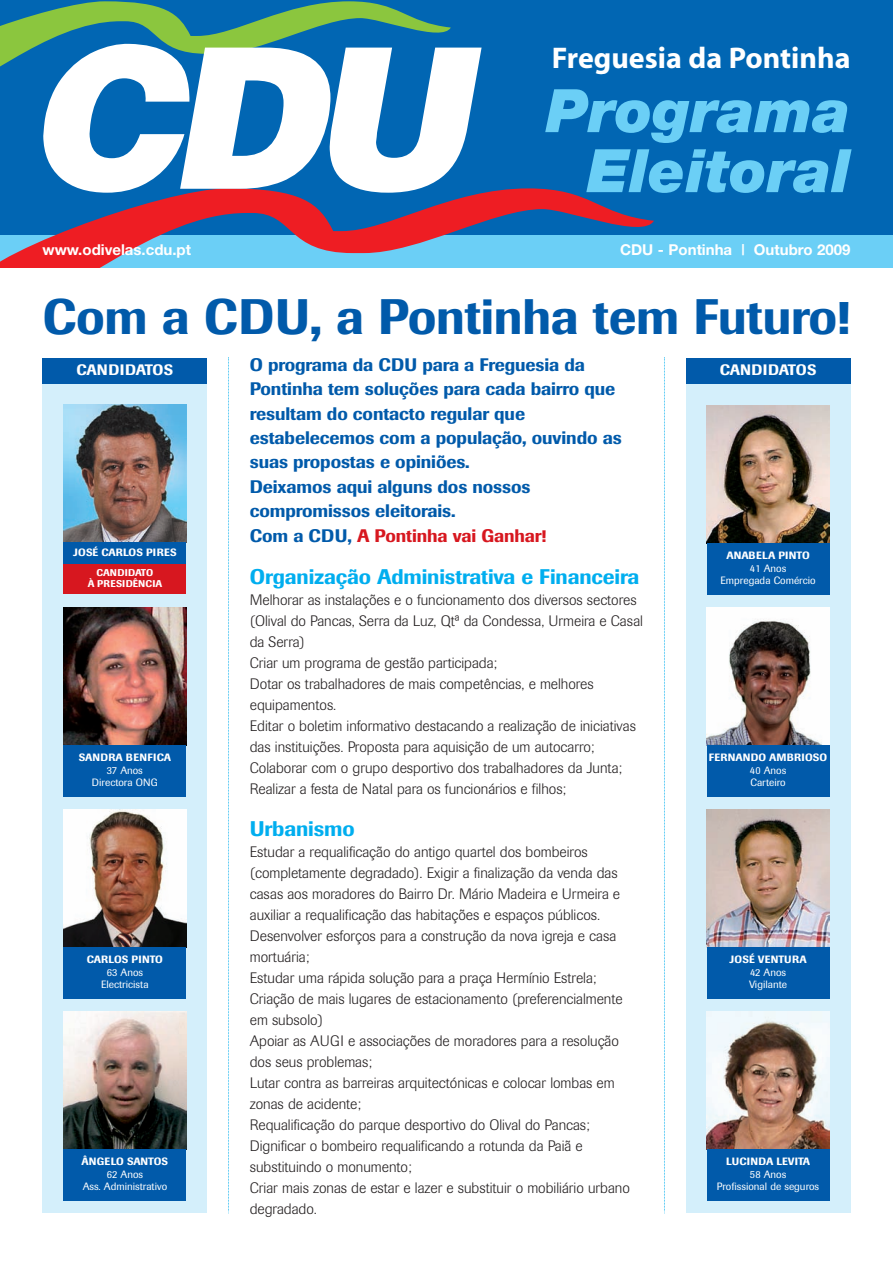
<style>
.page{position:relative;width:893px;height:1263px;background:#fff}
.page>*{position:absolute;margin:0;border:0;box-sizing:border-box;transform-origin:0 0}
.t1{font:italic 900 60px/60px "Helvetica Neue";color:#6bcff6;text-align:right}
.t2{font:500 49.35px "Imago";letter-spacing:-.005em;color:#015aaa}
.t3{font:700 30px "Myriad";color:#fff}
.t4{font:500 21px "Imago";letter-spacing:-.005em;color:#00aeef}
.t5{font:500 18px/24.5px "Imago";letter-spacing:-.005em;color:#015aaa}
.t6{font:300 15px/21px "Imago";color:#231f20}
.t7{font:700 15px "Helvetica Neue";color:#fff}
.t8{font:500 15px "Imago";color:#fff}
.t9{font:10.5px/12.6px "Imago";color:#fff;text-align:center}
.t10{font:500 10.5px "Imago";letter-spacing:.02em;color:#fff}
.t11{font:500 10.5px "Imago";color:#fff}
.t12{font:500 9.75px/11.7px "Imago";letter-spacing:.02em;color:#fff;text-align:center}
.s1{color:#d7171f}
</style>
<div class="page">
<div style="left:0;top:0;width:893px;height:235px;background:#0166b3"></div>
<svg style="left:0;top:1px;width:451px;height:66px"></svg>
<div style="left:0;top:235px;width:893px;height:33px;background:#6bcff6"></div>
<svg style="left:0;top:188px;width:654px;height:80px"></svg>
<svg style="left:43px;top:44px;width:439px;height:149px;fill:#fff"></svg>
<svg style="left:228px;top:357px;width:1px;height:856px"></svg>
<svg style="left:664px;top:357px;width:1px;height:856px"></svg>
<div style="left:43px;top:358px;width:164px;height:855px;background:#d4effb"></div>
<div style="left:43px;top:358px;width:164px;height:26px;background:#015aaa"></div>
<img style="left:64px;top:607px;width:122px;height:138px">
<div style="left:64px;top:745px;width:122px;height:51px;background:#015aaa"></div>
<img style="left:64px;top:809px;width:122px;height:138px">
<div style="left:64px;top:947px;width:122px;height:51px;background:#015aaa"></div>
<img style="left:64px;top:1011px;width:122px;height:138px">
<div style="left:64px;top:1149px;width:122px;height:51px;background:#015aaa"></div>
<div style="left:686px;top:358px;width:164px;height:855px;background:#d4effb"></div>
<div style="left:686px;top:358px;width:164px;height:26px;background:#015aaa"></div>
<img style="left:707px;top:405px;width:122px;height:138px">
<div style="left:707px;top:543px;width:122px;height:51px;background:#015aaa"></div>
<img style="left:707px;top:607px;width:122px;height:138px">
<div style="left:707px;top:745px;width:122px;height:51px;background:#015aaa"></div>
<img style="left:707px;top:809px;width:122px;height:138px">
<div style="left:707px;top:947px;width:122px;height:51px;background:#015aaa"></div>
<img style="left:707px;top:1011px;width:122px;height:138px">
<div style="left:707px;top:1149px;width:122px;height:51px;background:#015aaa"></div>
<img style="left:64px;top:404px;width:122px;height:139px">
<div style="left:64px;top:543px;width:122px;height:21px;background:#015aaa"></div>
<div style="left:64px;top:564px;width:122px;height:30px;background:#d7171f"></div>
<h3 class="t3" style="left:552px;top:47px;width:300px">Freguesia da Pontinha</h3>
<p class="t7" style="left:43px;top:244px;width:150px">www.odivelas.cdu.pt</p>
<h1 class="t1" style="left:546px;top:86px;width:306px">Programa<br>Eleitoral</h1>
<p class="t7" style="left:620px;top:245px;width:232px">CDU - Pontinha | Outubro 2009</p>
<h2 class="t2" style="left:43px;top:299px;width:809px">Com a CDU, a Pontinha tem Futuro!</h2>
<p class="t5" style="left:250px;top:354px;width:373px">O programa da CDU para a Freguesia da Pontinha tem soluções para cada bairro que resultam do contacto regular que estabelecemos com a população, ouvindo as suas propostas e opiniões.<br>Deixamos aqui alguns dos nossos compromissos eleitorais.<br>Com a CDU, <span class="s1">A Pontinha vai Ganhar!</span></p>
<h3 class="t4" style="left:250px;top:569px;width:391px">Organização Administrativa e Financeira</h3>
<p class="t6" style="left:250px;top:590px;width:395px">Melhorar as instalações e o funcionamento dos diversos sectores (Olival do Pancas, Serra da Luz, Qtª da Condessa, Urmeira e Casal da Serra)<br>Criar um programa de gestão participada;<br>Dotar os trabalhadores de mais competências, e melhores equipamentos.<br>Editar o boletim informativo destacando a realização de iniciativas das instituições. Proposta para aquisição de um autocarro; Colaborar com o grupo desportivo dos trabalhadores da Junta; Realizar a festa de Natal para os funcionários e filhos;</p>
<h3 class="t4" style="left:250px;top:821px;width:106px">Urbanismo</h3>
<p class="t6" style="left:250px;top:842px;width:382px">Estudar a requalificação do antigo quartel dos bombeiros (completamente degradado). Exigir a finalização da venda das casas aos moradores do Bairro Dr. Mário Madeira e Urmeira e auxiliar a requalificação das habitações e espaços públicos.<br>Desenvolver esforços para a construção da nova igreja e casa mortuária;<br>Estudar uma rápida solução para a praça Hermínio Estrela; Criação de mais lugares de estacionamento (preferencialmente em subsolo)<br>Apoiar as AUGI e associações de moradores para a resolução dos seus problemas;<br>Lutar contra as barreiras arquitectónicas e colocar lombas em zonas de acidente;<br>Requalificação do parque desportivo do Olival do Pancas; Dignificar o bombeiro requalificando a rotunda da Paiã e substituindo o monumento;<br>Criar mais zonas de estar e lazer e substituir o mobiliário urbano degradado.</p>
<p class="t8" style="left:77px;top:364px;width:98px">CANDIDATOS</p>
<p class="t8" style="left:720px;top:364px;width:98px">CANDIDATOS</p>
<p class="t10" style="left:73px;top:548px;width:105px">JOSÉ CARLOS PIRES</p>
<p class="t12" style="left:88px;top:567px;width:76px">CANDIDATO<br>À PRESIDÊNCIA</p>
<p class="t10" style="left:726px;top:552px;width:85px">ANABELA PINTO</p>
<p class="t9" style="left:720px;top:562px;width:97px">41 Anos<br>Empregada Comércio</p>
<p class="t10" style="left:79px;top:754px;width:94px">SANDRA BENFICA</p>
<p class="t9" style="left:92px;top:764px;width:67px">37 Anos<br>Directora ONG</p>
<p class="t10" style="left:709px;top:754px;width:120px">FERNANDO AMBRIOSO</p>
<p class="t9" style="left:750px;top:764px;width:38px;text-align:left">40 Anos<br>Carteiro</p>
<p class="t10" style="left:729px;top:955px;width:79px">JOSÉ VENTURA</p>
<p class="t9" style="left:749px;top:966px;width:40px;text-align:left">42 Anos<br>Vigilante</p>
<p class="t11" style="left:87px;top:955px;width:78px">CARLOS PINTO</p>
<p class="t9" style="left:101px;top:966px;width:49px">63 Anos<br>Electricista</p>
<p class="t11" style="left:82px;top:1157px;width:88px">ÂNGELO SANTOS</p>
<p class="t9" style="left:83px;top:1168px;width:86px">62 Anos<br>Ass. Administrativo</p>
<p class="t11" style="left:726px;top:1157px;width:86px">LUCINDA LEVITA</p>
<p class="t9" style="left:717px;top:1168px;width:104px">58 Anos<br>Profissional de seguros</p>
</div>
